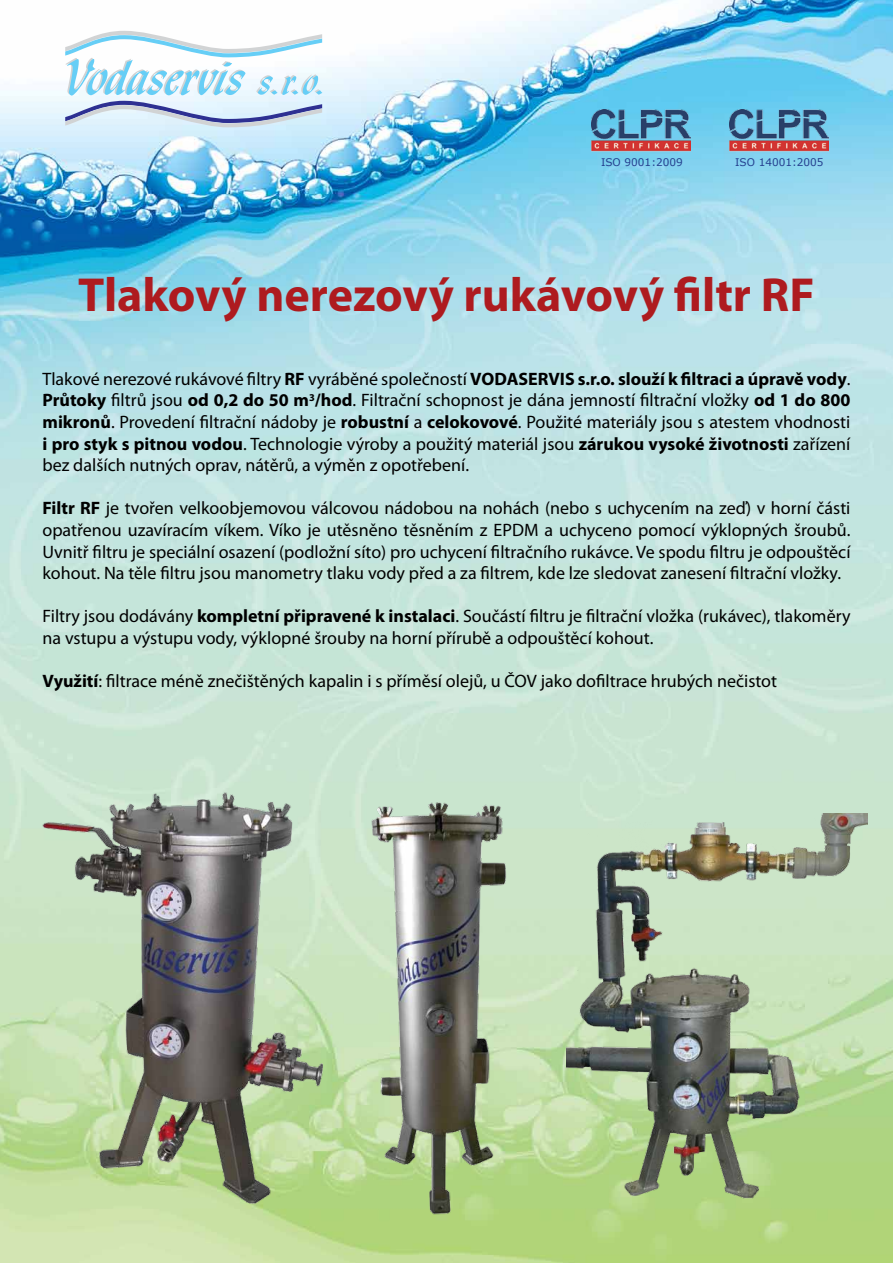
<style>
.page{position:relative;width:893px;height:1263px;background:#fff}
.page>*{position:absolute;margin:0;border:0;box-sizing:border-box;transform-origin:0 0}
.t1{font:700 48px "Myriad Pro";color:#ae1b1f}
.t2{font:18px/21.6px "Myriad Pro";color:#000;text-align:justify}
.t3{font:10.5px "Verdana";color:#25408f}
.s1{font-weight:700}
</style>
<div class="page">
<img style="left:0;top:0;width:893px;height:1263px">
<svg style="left:65px;top:31px;width:257px;height:97px"></svg>
<img style="left:729px;top:109px;width:99px;height:42px">
<img style="left:592px;top:109px;width:98px;height:42px">
<img style="left:24px;top:777px;width:227px;height:443px">
<img style="left:251px;top:760px;width:363px;height:490px">
<img style="left:566px;top:814px;width:301px;height:412px">
<p class="t3" style="left:601px;top:155px;width:83px">ISO 9001:2009</p>
<p class="t3" style="left:735px;top:155px;width:90px">ISO 14001:2005</p>
<h1 class="t1" style="left:78px;top:263px;width:738px">Tlakový nerezový rukávový filtr RF</h1>
<p class="t2" style="left:43px;top:368px;width:809px">Tlakové nerezové rukávové filtry <span class="s1">RF</span> vyráběné společností <span class="s1">VODASERVIS s.r.o. slouží k filtraci a úpravě vody</span>.<br><span class="s1">Průtoky</span> filtrů jsou <span class="s1">od 0,2 do 50 m</span><sup>3</sup><span class="s1">/hod</span>. Filtrační schopnost je dána jemností filtrační vložky <span class="s1">od 1 do 800 mikronů</span>. Provedení filtrační nádoby je <span class="s1">robustní</span> a <span class="s1">celokovové</span>. Použité materiály jsou s atestem vhodnosti <span class="s1">i pro styk s pitnou vodou</span>. Technologie výroby a použitý materiál jsou <span class="s1">zárukou vysoké životnosti</span> zařízení bez dalších nutných oprav, nátěrů, a výměn z opotřebení.</p>
<p class="t2" style="left:43px;top:497px;width:809px"><span class="s1">Filtr RF</span> je tvořen velkoobjemovou válcovou nádobou na nohách (nebo s uchycením na zeď) v horní části opatřenou uzavíracím víkem. Víko je utěsněno těsněním z EPDM a uchyceno pomocí výklopných šroubů.<br>Uvnitř filtru je speciální osazení (podložní síto) pro uchycení filtračního rukávce. Ve spodu filtru je odpouštěcí kohout. Na těle filtru jsou manometry tlaku vody před a za filtrem, kde lze sledovat zanesení filtrační vložky.</p>
<p class="t2" style="left:43px;top:605px;width:809px">Filtry jsou dodávány <span class="s1">kompletní připravené k instalaci</span>. Součástí filtru je filtrační vložka (rukávec), tlakoměry na vstupu a výstupu vody, výklopné šrouby na horní přírubě a odpouštěcí kohout.</p>
<p class="t2" style="left:43px;top:670px;width:736px"><span class="s1">Využití</span>: filtrace méně znečištěných kapalin i s příměsí olejů, u ČOV jako dofiltrace hrubých nečistot</p>
</div>
